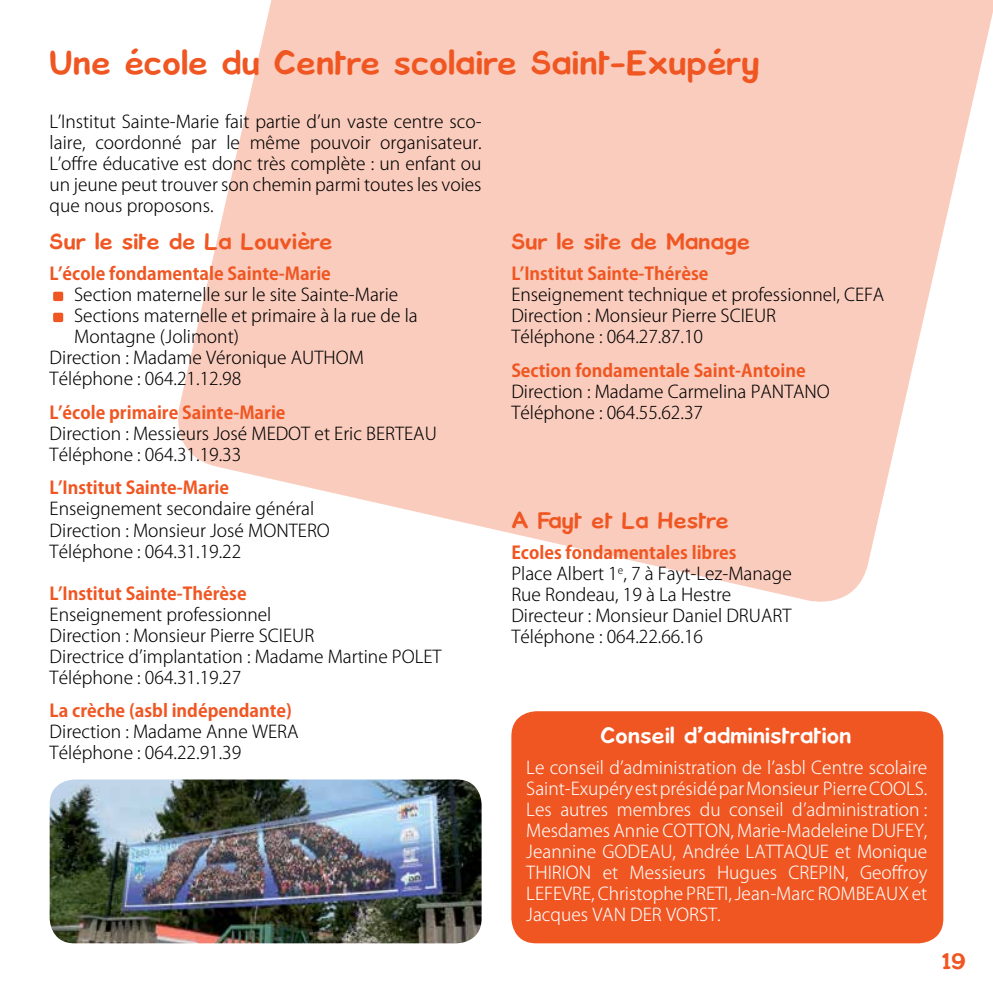
<style>
.page{position:relative;width:993px;height:993px;background:#fff}
.page>*{position:absolute;margin:0;border:0;box-sizing:border-box;transform-origin:0 0}
.t1{font:31.5px "Kronika";letter-spacing:.02em;color:#f05622}
.t2{font:21px "Kronika";letter-spacing:.02em;color:#f05622}
.t3{font:21px "Kronika";letter-spacing:.02em;color:#fff}
.t4{font:300 17.5px/21px "Koz Go Pro";color:#000}
.t5{font:300 17.5px/21px "Koz Go Pro";color:#fff;text-align:justify}
.t6{font:700 17.5px "Koz Go Pro";color:#f05622}
.s1{font-weight:700;color:#f05622}
</style>
<div class="page">
<svg style="left:178px;top:0;width:814px;height:602px;fill:#faccbd"></svg>
<div style="left:511px;top:711px;width:432px;height:232px;background:#f05622;border-radius:25px"></div>
<div style="left:53px;top:291px;width:10px;height:10px;background:#f05622;border-radius:2px"></div>
<div style="left:53px;top:312px;width:10px;height:10px;background:#f05622;border-radius:2px"></div>
<img style="left:50px;top:779px;width:431px;height:164px">
<h1 class="t1" style="left:50px;top:40px;width:711px">Une école du Centre scolaire Saint-Exupéry</h1>
<p class="t4" style="left:50px;top:111px;width:433px;text-align:justify">L’Institut Sainte-Marie fait partie d’un vaste centre sco&shy;laire, coordonné par le même pouvoir organisateur.<br>L’offre éducative est donc très complète : un enfant ou un jeune peut trouver son chemin parmi toutes les voies que nous proposons.</p>
<p class="t2" style="left:511px;top:226px;width:240px">Sur le site de Manage</p>
<p class="t6" style="left:511px;top:262px;width:198px">L’Institut Sainte-Thérèse</p>
<p class="t4" style="left:511px;top:284px;width:374px">Enseignement technique et professionnel, CEFA<br>Direction : Monsieur Pierre SCIEUR<br>Téléphone : 064.27.87.10</p>
<p class="t6" style="left:511px;top:359px;width:296px">Section fondamentale Saint-Antoine</p>
<p class="t4" style="left:511px;top:381px;width:320px">Direction : Madame Carmelina PANTANO<br>Téléphone : 064.55.62.37</p>
<p class="t2" style="left:50px;top:226px;width:284px">Sur le site de La Louvière</p>
<p class="t6" style="left:50px;top:262px;width:283px">L’école fondamentale Sainte-Marie</p>
<p class="t4" style="left:74px;top:284px;width:325px">Section maternelle sur le site Sainte-Marie</p>
<p class="t4" style="left:74px;top:305px;width:345px">Sections maternelle et primaire à la rue de la</p>
<p class="t4" style="left:74px;top:326px;width:166px">Montagne (Jolimont)</p>
<p class="t4" style="left:50px;top:347px;width:316px">Direction : Madame Véronique AUTHOM</p>
<p class="t4" style="left:50px;top:368px;width:193px">Téléphone : 064.21.12.98</p>
<p class="t6" style="left:50px;top:401px;width:237px">L’école primaire Sainte-Marie</p>
<p class="t4" style="left:50px;top:423px;width:388px">Direction : Messieurs José MEDOT et Eric BERTEAU<br>Téléphone : 064.31.19.33</p>
<p class="t6" style="left:50px;top:476px;width:181px">L’Institut Sainte-Marie</p>
<p class="t4" style="left:50px;top:498px;width:281px">Enseignement secondaire général<br>Direction : Monsieur José MONTERO<br>Téléphone : 064.31.19.22</p>
<p class="t6" style="left:50px;top:581px;width:198px">L’Institut Sainte-Thérèse</p>
<p class="t4" style="left:50px;top:603px;width:393px">Enseignement professionnel<br>Direction : Monsieur Pierre SCIEUR<br>Directrice d’implantation : Madame Martine POLET Téléphone : 064.31.19.27</p>
<p class="t6" style="left:50px;top:699px;width:244px">La crèche (asbl indépendante)</p>
<p class="t4" style="left:50px;top:721px;width:250px">Direction : Madame Anne WERA<br>Téléphone : 064.22.91.39</p>
<p class="t2" style="left:511px;top:505px;width:218px">A Fayt et La Hestre</p>
<p class="t4" style="left:511px;top:542px;width:282px"><span class="s1">Ecoles fondamentales libres<br></span>Place Albert 1<sup>e</sup>, 7 à Fayt-Lez-Manage<br>Rue Rondeau, 19 à La Hestre<br>Directeur : Monsieur Daniel DRUART<br>Téléphone : 064.22.66.16</p>
<p class="t3" style="left:600px;top:719px;width:252px">Conseil d’administration</p>
<p class="t5" style="left:526px;top:756px;width:402px">Le conseil d’administration de l’asbl Centre scolaire Saint-Exupéry est présidé par Monsieur Pierre COOLS.<br>Les autres membres du conseil d’administration :<br>Mesdames Annie COTTON, Marie-Madeleine DUFEY, Jeannine GODEAU, Andrée LATTAQUE et Monique THIRION et Messieurs Hugues CREPIN, Geoffroy LEFEVRE, Christophe PRETI, Jean-Marc ROMBEAUX et Jacques VAN DER VORST.</p>
<p class="t2" style="left:941px;top:946px;width:25px">19</p>
</div>
